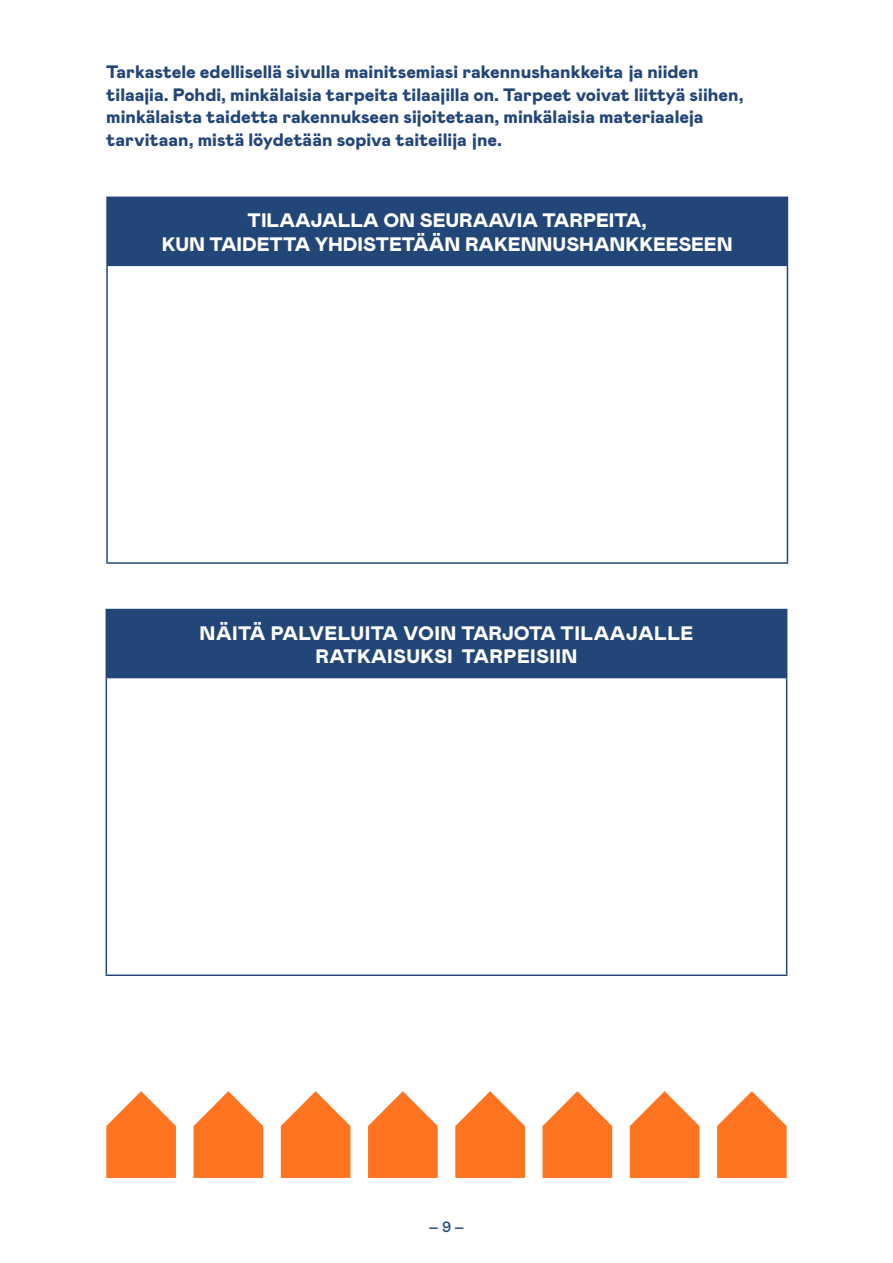
<style>
.page{position:relative;width:893px;height:1263px;background:#fff}
.page>*{position:absolute;margin:0;border:0;box-sizing:border-box;transform-origin:0 0}
.TAULUKKO_VALK{font:900 19.5px/23.4px "Mabry Pro";color:#fff;text-align:center}
.TAULUKKO_VALK-2{font:900 19.5px/23.4px "Mabry Pro";letter-spacing:.02em;color:#fff;text-align:center}
.ingressi_B_15_pt{font:900 18px/22.5px "Mabry Pro";color:#234678}
.t1{font:500 15px "Mabry Pro";color:#234678}
</style>
<div class="page">
<div style="left:107px;top:197px;width:680px;height:68px;background:#234678"></div>
<hr style="left:106px;top:197px;width:682px;height:1px;background:#234678">
<hr style="left:106px;top:198px;width:2px;height:67px;background:#234678">
<hr style="left:787px;top:198px;width:1px;height:67px;background:#234678">
<hr style="left:106px;top:265px;width:682px;height:1px;background:#234678">
<hr style="left:106px;top:266px;width:2px;height:296px;background:#234678">
<hr style="left:787px;top:266px;width:1px;height:296px;background:#234678">
<hr style="left:106px;top:562px;width:682px;height:2px;background:#234678">
<div style="left:106px;top:609px;width:681px;height:68px;background:#234678"></div>
<hr style="left:106px;top:677px;width:681px;height:1px;background:#234678">
<hr style="left:106px;top:678px;width:1px;height:296px;background:#234678">
<hr style="left:786px;top:678px;width:1px;height:296px;background:#234678">
<hr style="left:106px;top:974px;width:681px;height:2px;background:#234678">
<svg style="left:106px;top:1091px;width:70px;height:87px"></svg>
<svg style="left:194px;top:1091px;width:69px;height:87px"></svg>
<svg style="left:281px;top:1091px;width:69px;height:87px"></svg>
<svg style="left:368px;top:1091px;width:70px;height:87px"></svg>
<svg style="left:455px;top:1091px;width:70px;height:87px"></svg>
<svg style="left:542px;top:1091px;width:70px;height:87px"></svg>
<svg style="left:630px;top:1091px;width:69px;height:87px"></svg>
<svg style="left:717px;top:1091px;width:70px;height:87px"></svg>
<p class="ingressi_B_15_pt" style="left:106px;top:60px;width:639px">Tarkastele edellisellä sivulla mainitsemiasi rakennushankkeita ja niiden tilaajia. Pohdi, minkälaisia tarpeita tilaajilla on. Tarpeet voivat liittyä siihen, minkälaista taidetta rakennukseen sijoitetaan, minkälaisia materiaaleja tarvitaan, mistä löydetään sopiva taiteilija jne.</p>
<p class="TAULUKKO_VALK" style="left:162px;top:208px;width:572px">TILAAJALLA ON SEURAAVIA TARPEITA,<br>KUN TAIDETTA YHDISTETÄÄN RAKENNUSHANKKEESEEN</p>
<p class="TAULUKKO_VALK-2" style="left:200px;top:620px;width:495px">NÄITÄ PALVELUITA VOIN TARJOTA TILAAJALLE<br>RATKAISUKSI TARPEISIIN</p>
<p class="t1" style="left:429px;top:1216px;width:37px">– 9 –</p>
</div>
